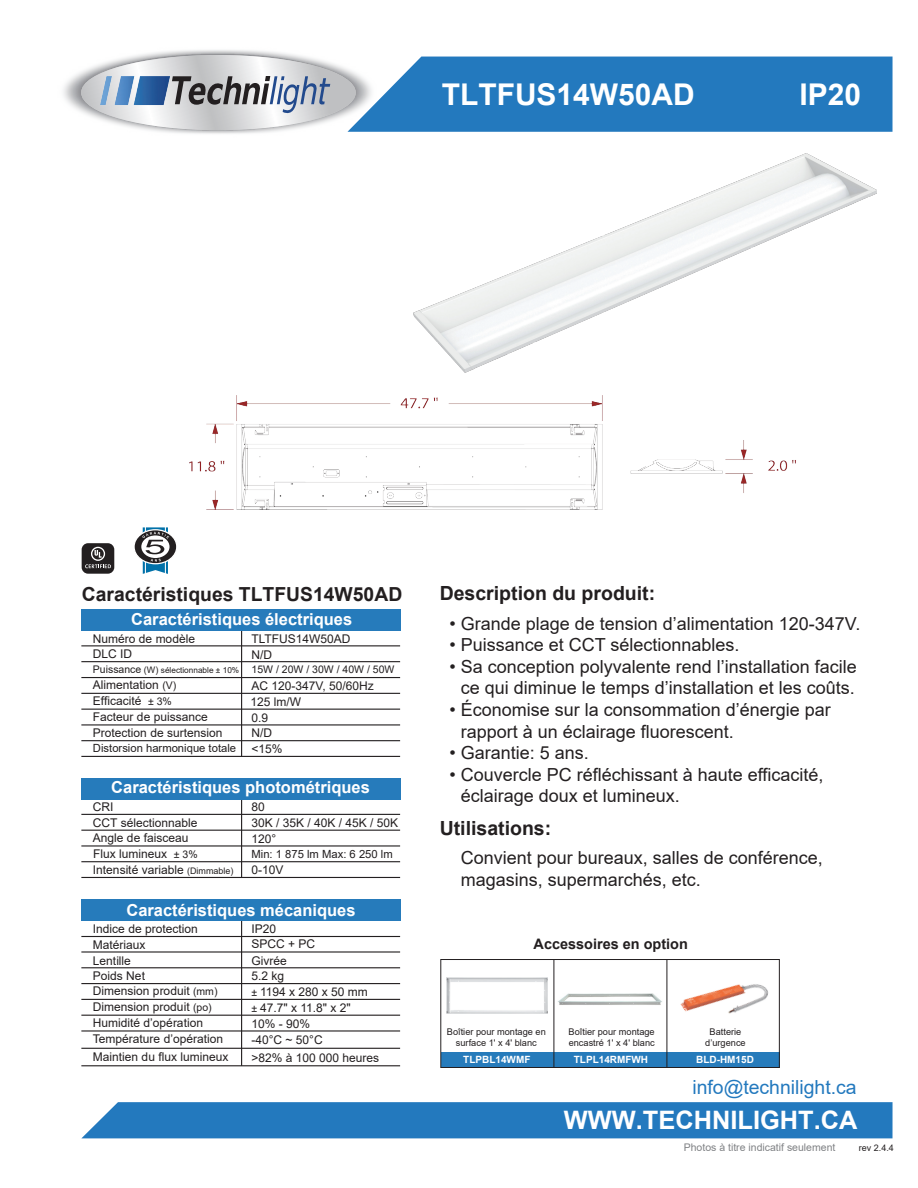
<style>
.page{position:relative;width:918px;height:1188px;background:#fff}
.page>*{position:absolute;margin:0;border:0;box-sizing:border-box;transform-origin:0 0}
.t1{font:700 30px "Arial";color:#fff}
.t2{font:700 25.35px "Arial";color:#fff}
.t3{font:700 19.5px "Arial";color:#231f20}
.t4{font:700 19.35px "Arial";color:#231f20}
.t5{font:19.35px "Arial";color:#2379be}
.t6{font:18px/21.6px "Arial";color:#231f20}
.t7{font:700 16.5px "Arial";color:#fff}
.t8{font:700 14.4px "Arial";color:#231f20}
.t9{font:12px/15.8px "Arial";color:#231f20}
.t10{font:11.25px "Arial";color:#231f20}
.t11{font:10.5px "Arial";color:#808285}
.t12{font:10.5px "Arial";color:#231f20}
.t13{font:700 10.05px "Arial";color:#fff}
.t14{font:9.3px/11.1px "Arial";color:#231f20;text-align:center}
.t15{font:9px "Arial";color:#231f20}
.t16{font:8.25px "Arial";color:#231f20}
.s1{font-size:10.5px}
.s2{font-size:9px}
</style>
<div class="page">
<div style="left:82px;top:1102px;width:811px;height:36px;background:#2379be"></div>
<div style="left:378px;top:57px;width:515px;height:75px;background:#2379be"></div>
<img style="left:63px;top:50px;width:315px;height:84px">
<svg style="left:81px;top:55px;width:275px;height:75px"></svg>
<svg style="left:172px;top:76px;width:158px;height:41px;background:#a8acb4"></svg>
<img style="left:87px;top:70px;width:96px;height:40px">
<hr style="left:241px;top:918px;width:1px;height:148px;background:#231f20">
<hr style="left:81px;top:951px;width:319px;height:2px;background:#231f20">
<hr style="left:81px;top:936px;width:319px;height:1px;background:#231f20">
<hr style="left:81px;top:967px;width:319px;height:1px;background:#231f20">
<hr style="left:81px;top:983px;width:319px;height:1px;background:#231f20">
<hr style="left:81px;top:999px;width:319px;height:1px;background:#231f20">
<hr style="left:81px;top:1015px;width:319px;height:1px;background:#231f20">
<hr style="left:81px;top:1030px;width:319px;height:2px;background:#231f20">
<hr style="left:81px;top:1048px;width:319px;height:1px;background:#231f20">
<hr style="left:241px;top:630px;width:1px;height:126px;background:#231f20">
<hr style="left:81px;top:677px;width:319px;height:1px;background:#231f20">
<hr style="left:81px;top:693px;width:319px;height:1px;background:#231f20">
<hr style="left:81px;top:709px;width:319px;height:1px;background:#231f20">
<hr style="left:81px;top:724px;width:319px;height:2px;background:#231f20">
<div style="left:81px;top:609px;width:320px;height:22px;background:#267bbb"></div>
<hr style="left:81px;top:740px;width:319px;height:1px;background:#231f20">
<hr style="left:81px;top:756px;width:319px;height:1px;background:#231f20">
<hr style="left:81px;top:1065px;width:319px;height:1px;background:#231f20">
<hr style="left:81px;top:645px;width:319px;height:1px;background:#231f20">
<hr style="left:81px;top:661px;width:319px;height:1px;background:#231f20">
<div style="left:81px;top:899px;width:320px;height:22px;background:#267bbb"></div>
<hr style="left:241px;top:798px;width:1px;height:79px;background:#231f20">
<hr style="left:81px;top:814px;width:319px;height:1px;background:#231f20">
<hr style="left:81px;top:830px;width:319px;height:1px;background:#231f20">
<hr style="left:81px;top:845px;width:319px;height:2px;background:#231f20">
<hr style="left:81px;top:861px;width:319px;height:1px;background:#231f20">
<div style="left:81px;top:778px;width:320px;height:21px;background:#267bbb"></div>
<hr style="left:81px;top:877px;width:319px;height:1px;background:#231f20">
<svg style="left:134px;top:527px;width:43px;height:47px"></svg>
<img style="left:189px;top:396px;width:607px;height:113px">
<img style="left:414px;top:153px;width:462px;height:220px">
<div style="left:82px;top:543px;width:32px;height:31px;background:#231f20;border-radius:6px"></div>
<svg style="left:85px;top:547px;width:26px;height:21px"></svg>
<div style="left:441px;top:1052px;width:338px;height:15px;background:#267bbb"></div>
<hr style="left:554px;top:960px;width:1px;height:108px;background:#231f20">
<hr style="left:667px;top:960px;width:1px;height:108px;background:#231f20">
<img style="left:447px;top:978px;width:101px;height:36px">
<img style="left:558px;top:993px;width:104px;height:12px">
<img style="left:680px;top:984px;width:89px;height:30px">
<div style="left:441px;top:959px;width:339px;height:109px;border:1px solid #231f20"></div>
<h1 class="t1" style="left:442px;top:74px;width:255px">TLTFUS14W50AD</h1>
<h1 class="t1" style="left:799px;top:74px;width:63px">IP20</h1>
<h3 class="t4" style="left:82px;top:581px;width:322px">Caractéristiques TLTFUS14W50AD</h3>
<h3 class="t7" style="left:131px;top:608px;width:223px">Caractéristiques électriques</h3>
<p class="t9" style="left:93px;top:630px;width:104px">Numéro de modèle</p>
<p class="t16" style="left:93px;top:664px;width:148px"><span class="s1">Puissance</span> <span class="s2">(W)</span> sélectionnable ± 10%</p>
<p class="t9" style="left:93px;top:677px;width:116px">Alimentation <span class="s1">(V)<br></span>Efficacité <span class="s1">± 3%<br></span>Facteur de puissance</p>
<p class="t9" style="left:251px;top:630px;width:101px">TLTFUS14W50AD</p>
<p class="t9" style="left:251px;top:678px;width:124px">AC 120-347V, 50/60Hz</p>
<p class="t9" style="left:251px;top:709px;width:18px">0.9</p>
<p class="t9" style="left:93px;top:646px;width:41px">DLC ID</p>
<p class="t9" style="left:252px;top:646px;width:22px">N/D</p>
<p class="t9" style="left:251px;top:693px;width:52px">125 lm/W</p>
<p class="t12" style="left:252px;top:662px;width:144px">15W / 20W / 30W / 40W / 50W</p>
<p class="t9" style="left:93px;top:725px;width:131px">Protection de surtension</p>
<p class="t9" style="left:251px;top:725px;width:22px">N/D</p>
<p class="t10" style="left:93px;top:740px;width:145px">Distorsion harmonique totale</p>
<p class="t9" style="left:251px;top:741px;width:33px">&lt;15%</p>
<h3 class="t7" style="left:111px;top:776px;width:260px">Caractéristiques photométriques</h3>
<p class="t9" style="left:93px;top:799px;width:106px">CRI<br>CCT sélectionnable<br>Angle de faisceau<br>Flux lumineux <span class="s1">± 3%</span></p>
<p class="t9" style="left:252px;top:798px;width:15px">80</p>
<p class="t9" style="left:251px;top:815px;width:148px">30K / 35K / 40K / 45K / 50K<br>120°</p>
<p class="t10" style="left:251px;top:846px;width:143px">Min: 1 875 lm Max: 6 250 lm</p>
<p class="t9" style="left:93px;top:862px;width:142px">Intensité variable <span class="s2">(Dimmable)</span></p>
<p class="t9" style="left:251px;top:862px;width:34px">0-10V</p>
<h3 class="t7" style="left:126px;top:898px;width:231px">Caractéristiques mécaniques</h3>
<p class="t9" style="left:93px;top:921px;width:106px">Indice de protection<br>Matériaux<br>Lentille<br>Poids Net</p>
<p class="t9" style="left:93px;top:983px;width:126px">Dimension produit <span class="s1">(mm)</span></p>
<p class="t9" style="left:251px;top:921px;width:65px;line-height:15px">IP20<br>SPCC + PC</p>
<p class="t9" style="left:251px;top:952px;width:118px">Givrée<br>5.2 kg<br><span class="s1">±</span> 1194 x 280 x 50 mm</p>
<p class="t9" style="left:93px;top:999px;width:120px">Dimension produit <span class="s1">(po)</span></p>
<p class="t9" style="left:251px;top:1000px;width:101px"><span class="s1">±</span> 47.7" x 11.8" x 2"</p>
<p class="t9" style="left:93px;top:1014px;width:132px;line-height:16.6px">Humidité d’opération<br>Température d’opération</p>
<p class="t9" style="left:251px;top:1015px;width:73px;line-height:16.5px">10% - 90% -40°C ~ 50°C</p>
<p class="t9" style="left:93px;top:1049px;width:137px">Maintien du flux lumineux</p>
<p class="t9" style="left:251px;top:1050px;width:129px">&gt;82% à 100 000 heures</p>
<h3 class="t3" style="left:440px;top:580px;width:217px">Description du produit:</h3>
<h3 class="t6" style="left:449px;top:612px;width:412px">• Grande plage de tension d’alimentation 120-347V.</h3>
<h3 class="t6" style="left:449px;top:634px;width:292px">• Puissance et CCT sélectionnables.</h3>
<h3 class="t6" style="left:449px;top:656px;width:409px;text-align:center">• Sa conception polyvalente rend l’installation facile ce qui diminue le temps d’installation et les coûts.</h3>
<h3 class="t6" style="left:461px;top:699px;width:372px;text-indent:-11px">• Économise sur la consommation d’énergie par rapport à un éclairage fluorescent.</h3>
<h3 class="t6" style="left:449px;top:742px;width:141px">• Garantie: 5 ans.</h3>
<h3 class="t6" style="left:461px;top:764px;width:364px;text-indent:-11px">• Couvercle PC réfléchissant à haute efficacité, éclairage doux et lumineux.</h3>
<h3 class="t3" style="left:440px;top:815px;width:113px">Utilisations:</h3>
<h3 class="t6" style="left:461px;top:847px;width:364px">Convient pour bureaux, salles de conférence, magasins, supermarchés, etc.</h3>
<p class="t8" style="left:534px;top:934px;width:156px">Accessoires en option</p>
<p class="t14" style="left:447px;top:1026px;width:100px">Boîtier pour montage en surface 1' x 4' blanc</p>
<p class="t14" style="left:569px;top:1026px;width:88px;text-align:left">Boîtier pour montage encastré 1' x 4' blanc</p>
<p class="t13" style="left:574px;top:1052px;width:76px">TLPL14RMFWH</p>
<p class="t13" style="left:463px;top:1052px;width:69px">TLPBL14WMF</p>
<p class="t14" style="left:705px;top:1026px;width:42px">Batterie d’urgence</p>
<p class="t13" style="left:696px;top:1052px;width:59px">BLD-HM15D</p>
<h3 class="t5" style="left:692px;top:1074px;width:166px">info@technilight.ca</h3>
<h2 class="t2" style="left:564px;top:1102px;width:295px">WWW.TECHNILIGHT.CA</h2>
<p class="t11" style="left:684px;top:1140px;width:153px">Photos à titre indicatif seulement</p>
<p class="t15" style="left:859px;top:1142px;width:37px">rev 2.4.4</p>
</div>
